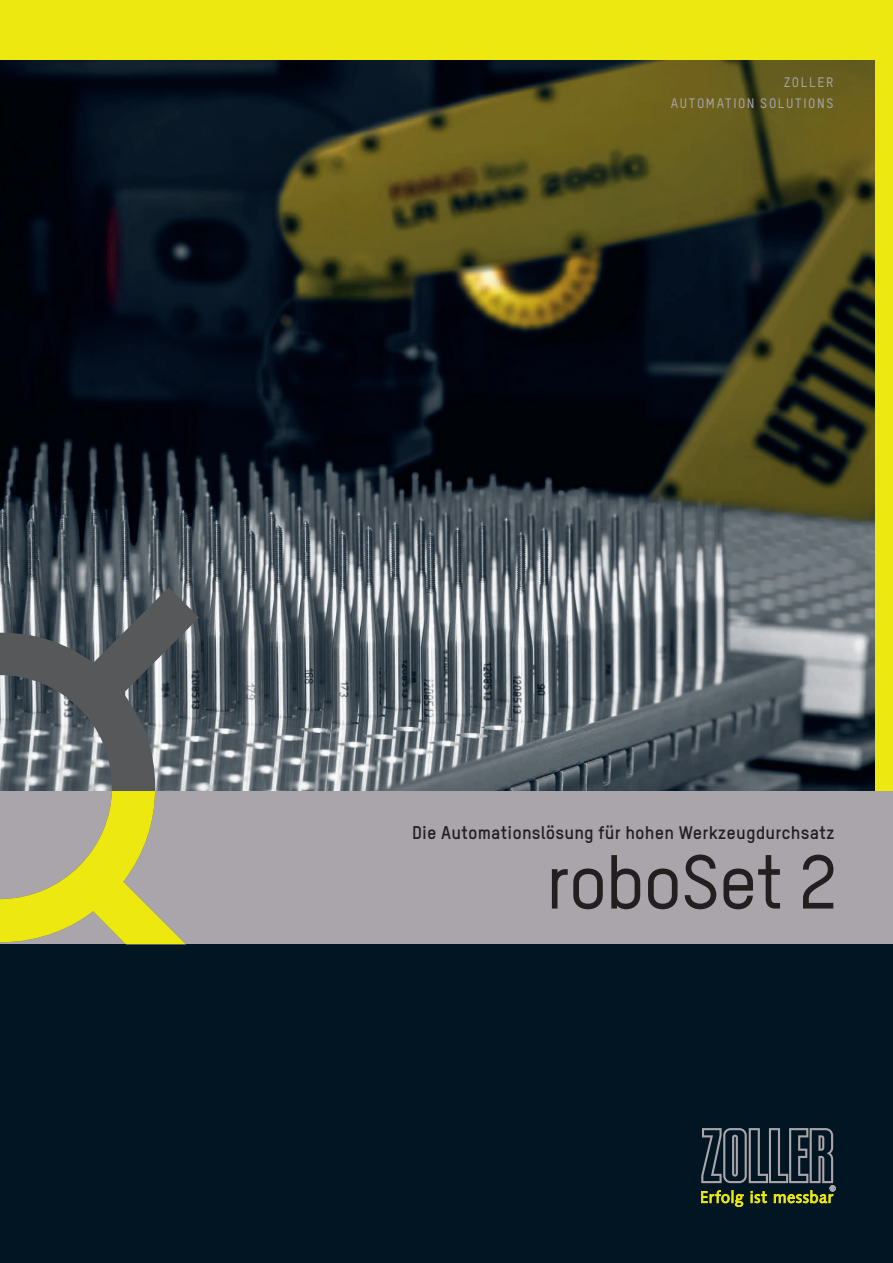
<style>
.page{position:relative;width:893px;height:1263px;background:#fff}
.page>*{position:absolute;margin:0;border:0;box-sizing:border-box;transform-origin:0 0}
.t1{font:500 75px "TSTAR";letter-spacing:-.025em;color:#231f20}
.t2{font:700 18px "TSTAR";letter-spacing:.01em;color:#231f20}
.t3{font:500 13.5px/21px "TSTAR";letter-spacing:.12em;color:#aaa4ab;text-align:right}
</style>
<div class="page">
<img style="left:0;top:60px;width:876px;height:731px">
<div style="left:0;top:0;width:893px;height:60px;background:#ece810"></div>
<div style="left:0;top:791px;width:893px;height:153px;background:#aaa4ab"></div>
<div style="left:876px;top:0;width:17px;height:791px;background:#ece810"></div>
<div style="left:0;top:944px;width:893px;height:319px;background:#011622"></div>
<svg style="left:0;top:587px;width:199px;height:204px;background:#646a6f"></svg>
<svg style="left:0;top:791px;width:186px;height:153px"></svg>
<svg style="left:701px;top:1128px;width:135px;height:79px"></svg>
<p class="t3" style="left:671px;top:71px;width:164px">ZOLLER<br>AUTOMATION SOLUTIONS</p>
<p class="t2" style="left:412px;top:821px;width:424px">Die Automationslösung für hohen Werkzeugdurchsatz</p>
<h1 class="t1" style="left:546px;top:836px;width:293px">roboSet 2</h1>
</div>
